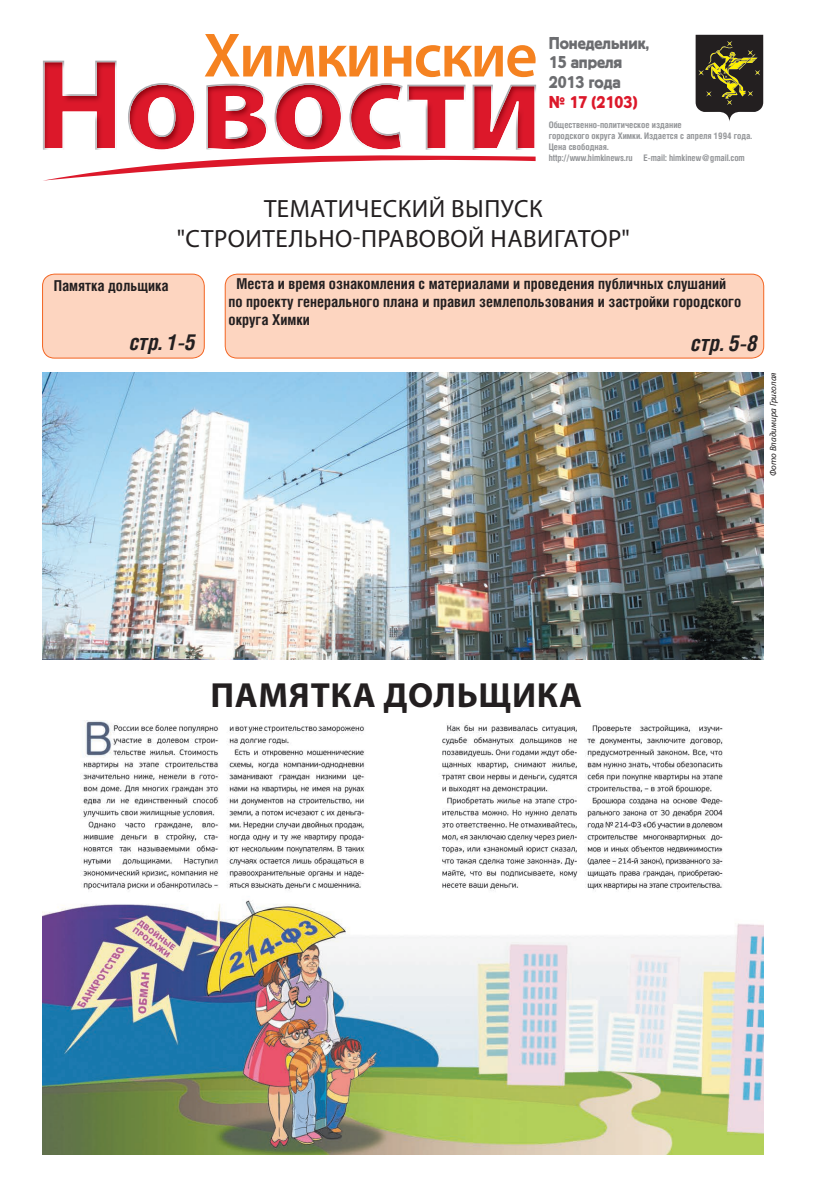
<style>
.page{position:relative;width:820px;height:1191px;background:#fff}
.page>*{position:absolute;margin:0;border:0;box-sizing:border-box;transform-origin:0 0}
.t1{font:700 35px "Myriad Pro";letter-spacing:.02em;color:#231f20}
.t2{font:25px/30px "Myriad Pro";letter-spacing:.02em;color:#231f20;text-align:center}
.t3{font:italic 700 22px "Helios Cond";color:#231f20}
.t4{font:18px/19.6px "Bloc C";color:#6c6d70;scale:.96 1}
.t5{font:700 15px/18px "Helios Cond";color:#231f20}
.t6{font:700 9px/10.8px "Helios Cond";color:#939598}
.t7{font:italic 9px "Myriad Pro";color:#231f20}
.s1{color:#dc182a}
</style>
<div class="page">
<svg style="left:695px;top:35px;width:68px;height:86px;background:#55513b"></svg>
<svg style="left:205px;top:34px;width:330px;height:43px"></svg>
<svg style="left:43px;top:155px;width:492px;height:26px"></svg>
<img style="left:43px;top:61px;width:299px;height:89px">
<img style="left:349px;top:83px;width:53px;height:67px">
<img style="left:206px;top:84px;width:61px;height:66px">
<img style="left:472px;top:85px;width:64px;height:65px">
<img style="left:407px;top:85px;width:58px;height:65px">
<img style="left:226px;top:96px;width:19px;height:15px">
<img style="left:295px;top:97px;width:27px;height:40px">
<img style="left:148px;top:97px;width:27px;height:40px">
<img style="left:226px;top:121px;width:21px;height:18px">
<div style="left:42px;top:274px;width:163px;height:84px;background:#fdd5c0"></div>
<img style="left:43px;top:720px;width:720px;height:434px">
<img style="left:43px;top:372px;width:720px;height:287px">
<div style="left:224px;top:274px;width:540px;height:84px;background:#fdd5c0"></div>
<p class="t4" style="left:548px;top:33px;width:106px">Понедельник,<br>15 апреля<br>2013 года<br><span class="s1">№ 17 (2103)</span></p>
<p class="t6" style="left:548px;top:119px;width:205px">Об ще ст вен но-по ли ти че с кое из да ние<br>го род ско го ок ру га Хим ки. Из да ет ся с ап ре ля 1994 го да.<br>Це на сво бод ная.<br>http://www.himkinews.ru E-mail: himkinew@gmail.com</p>
<p class="t2" style="left:177px;top:193px;width:454px">ТЕМАТИЧЕСКИЙ ВЫПУСК "СТРОИТЕЛЬНО-ПРАВОВОЙ НАВИГАТОР"</p>
<p class="t5" style="left:228px;top:274px;width:514px;text-indent:8px">Места и время ознакомления с материалами и проведения публичных слушаний по проекту генерального плана и правил землепользования и застройки городского округа Химки</p>
<p class="t3" style="left:690px;top:330px;width:68px">стр. 5-8</p>
<p class="t5" style="left:54px;top:277px;width:116px">Памятка дольщика</p>
<p class="t3" style="left:130px;top:329px;width:68px">стр. 1-5</p>
<p class="t7" style="left:767px;top:476px;width:105px;rotate:-90deg">Фото Владимира Григолая</p>
<p class="t1" style="left:210px;top:672px;width:373px">ПАМЯТКА ДОЛЬЩИКА</p>
</div>
